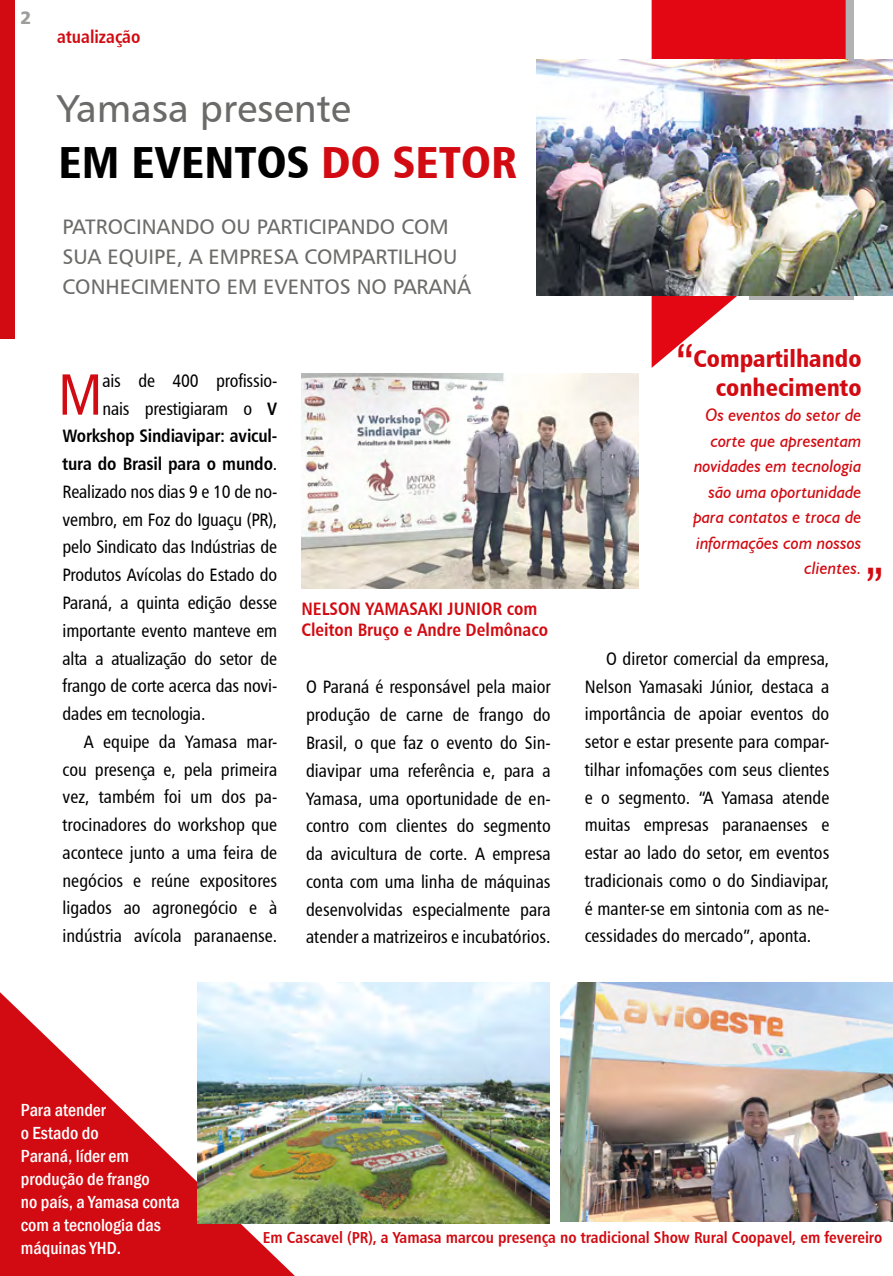
<style>
.page{position:relative;width:893px;height:1276px;background:#fff}
.page>*{position:absolute;margin:0;border:0;box-sizing:border-box;transform-origin:0 0}
.t1{font:58.05px "Humanist 777 BT Roman Condensed B";color:#d20a11}
.t2{font:condensed 48px "Rockwell";color:#d20a11}
.t3{font:45px "Humanist 777 BT Black Condensed B";color:#000}
.t4{font:39px "Humanist 777 BT Roman B";color:#6b6b6a}
.t5{font:24px/28.8px "Humanist 777 BT Black Condensed B";color:#d20a11;text-align:right}
.t6{font:21px/30px "Humanist 777 BT Roman B";color:#6b6b6a}
.t7{font:18px/27.8px "Humanist 777 BT Roman Condensed B";color:#000;text-align:justify}
.t8{font:italic 18px/25.5px "Humanist 521 BT";color:#d20a11;text-align:right}
.t9{font:500 condensed 18px/23px "Franklin Gothic";color:#fff}
.t10{font:18px/21.6px "Humanist 777 BT Bold Condensed B";color:#d20a11}
.t11{font:18px/27.8px "Humanist 777 BT Bold Condensed B";letter-spacing:-.01em;color:#000}
.t12{font:18px "Humanist 777 BT Black B";color:#9d9d9c}
.t13{font:15.9px "Humanist 777 BT Bold Condensed B";color:#d20a11}
.s1{color:#d20a11}
.s2{font-family:"Humanist 777 BT Bold Condensed B"}
.s3{font-family:"Humanist 777 BT Roman Condensed B"}
</style>
<div class="page">
<svg style="left:652px;top:0;width:194px;height:368px;fill:#e30613"></svg>
<div style="left:0;top:0;width:15px;height:338px;background:#d20a11"></div>
<svg style="left:0;top:992px;width:295px;height:284px;fill:#d20a11"></svg>
<img style="left:301px;top:373px;width:337px;height:216px">
<img style="left:537px;top:60px;width:356px;height:235px">
<img style="left:560px;top:982px;width:333px;height:240px">
<img style="left:197px;top:982px;width:352px;height:241px">
<hr style="left:889px;top:183px;width:4px;height:318px;background:#000;opacity:.45">
<p class="t12" style="left:20px;top:6px;width:13px">2</p>
<p class="t10" style="left:57px;top:26px;width:85px">atualização</p>
<h3 class="t4" style="left:57px;top:84px;width:295px">Yamasa presente</h3>
<h3 class="t3" style="left:58px;top:133px;width:460px">EM EVENTOS <span class="s1">DO SETOR</span></h3>
<p class="t6" style="left:63px;top:211px;width:410px">PATROCINANDO OU PARTICIPANDO COM<br>SUA EQUIPE, A EMPRESA COMPARTILHOU<br>CONHECIMENTO EM EVENTOS NO PARANÁ</p>
<h1 class="t1" style="left:58px;top:358px;width:46px">M</h1>
<p class="t7" style="left:102px;top:366px;width:176px">ais de 400 profissio&shy;nais prestigiaram o <span class="s2">V</span></p>
<p class="t11" style="left:63px;top:422px;width:216px">Workshop Sindiavipar: avicul&shy;tura do Brasil para o mundo<span class="s3">.</span></p>
<p class="t7" style="left:63px;top:477px;width:216px">Realizado nos dias 9 e 10 de no&shy;vembro, em Foz do Iguaçu (PR), pelo Sindicato das Indústrias de Produtos Avícolas do Estado do Paraná, a quinta edição desse importante evento manteve em alta a atualização do setor de frango de corte acerca das novi&shy;dades em tecnologia.</p>
<p class="t7" style="left:63px;top:727px;width:216px;text-indent:21px">A equipe da Yamasa mar&shy;cou presença e, pela primeira vez, também foi um dos pa&shy;trocinadores do workshop que acontece junto a uma feira de negócios e reúne expositores ligados ao agronegócio e à indústria avícola paranaense.</p>
<p class="t10" style="left:301px;top:597px;width:248px">NELSON YAMASAKI JUNIOR com<br>Cleiton Bruço e Andre Delmônaco</p>
<p class="t7" style="left:306px;top:673px;width:246px">O Paraná é responsável pela maior produção de carne de frango do Brasil, o que faz o evento do Sin&shy;diavipar uma referência e, para a Yamasa, uma oportunidade de en&shy;contro com clientes do segmento da avicultura de corte. A empresa conta com uma linha de máquinas desenvolvidas especialmente para atender a matrizeiros e incubatórios.</p>
<h2 class="t2" style="left:677px;top:334px;width:17px">“</h2>
<h3 class="t5" style="left:694px;top:343px;width:169px">Compartilhando conhecimento</h3>
<p class="t8" style="left:693px;top:402px;width:170px">Os eventos do setor de corte que apresentam novidades em tecnologia são uma oportunidade para contatos e troca de informações com nossos clientes.</p>
<h2 class="t2" style="left:866px;top:558px;width:17px">”</h2>
<p class="t7" style="left:585px;top:644px;width:246px;text-indent:21px">O diretor comercial da empresa, Nelson Yamasaki Júnior, destaca a importância de apoiar eventos do setor e estar presente para compar&shy;tilhar infomações com seus clientes e o segmento. “A Yamasa atende muitas empresas paranaenses e estar ao lado do setor, em eventos tradicionais como o do Sindiavipar, é manter-se em sintonia com as ne&shy;cessidades do mercado”, aponta.</p>
<p class="t9" style="left:21px;top:1098px;width:161px">Para atender<br>o Estado do<br>Paraná, líder em produção de frango<br>no país, a Yamasa conta com a tecnologia das máquinas YHD.</p>
<p class="t13" style="left:263px;top:1227px;width:621px">Em Cascavel (PR), a Yamasa marcou presença no tradicional Show Rural Coopavel, em fevereiro</p>
</div>
